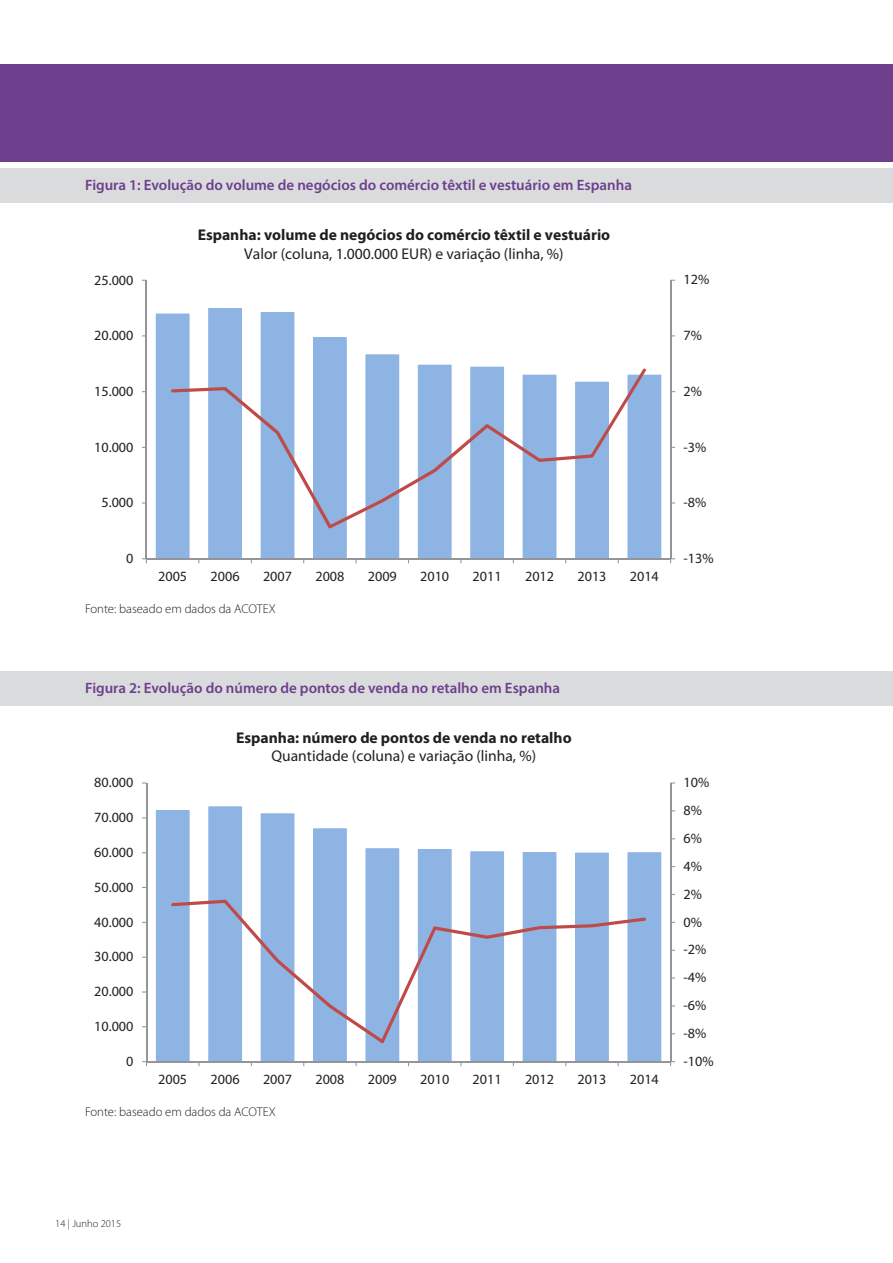
<style>
.page{position:relative;width:893px;height:1263px;background:#fff}
.page>*{position:absolute;margin:0;border:0;box-sizing:border-box;transform-origin:0 0}
.t1{font:700 15.6px "Myriad Pro";color:#231f20}
.t2{font:15.6px "Myriad Pro";color:#231f20}
.t3{font:600 15px "Myriad Pro";color:#6d3f8d}
.t4{font:14.1px "Myriad Pro";color:#231f20}
.t5{font:300 12.75px "Myriad Pro";color:#231f20}
.t6{font:300 10.5px "Myriad Pro";color:#231f20}
</style>
<div class="page">
<div style="left:0;top:168px;width:893px;height:34px;background:#dadbdc"></div>
<div style="left:0;top:672px;width:893px;height:34px;background:#dadbdc"></div>
<div style="left:0;top:64px;width:893px;height:98px;background:#6d3f8d"></div>
<div style="left:156px;top:313px;width:34px;height:245px;background:#8eb4e3"></div>
<div style="left:208px;top:308px;width:34px;height:250px;background:#8eb4e3"></div>
<div style="left:261px;top:312px;width:33px;height:246px;background:#8eb4e3"></div>
<div style="left:313px;top:337px;width:34px;height:221px;background:#8eb4e3"></div>
<svg style="left:365px;top:354px;width:34px;height:204px"></svg>
<svg style="left:418px;top:365px;width:34px;height:193px"></svg>
<svg style="left:470px;top:367px;width:34px;height:191px"></svg>
<svg style="left:523px;top:529px;width:33px;height:29px"></svg>
<svg style="left:575px;top:529px;width:34px;height:29px"></svg>
<div style="left:627px;top:375px;width:34px;height:183px;background:#8eb4e3"></div>
<hr style="left:670px;top:280px;width:1px;height:279px;background:#939598">
<hr style="left:146px;top:280px;width:1px;height:279px;background:#939598">
<hr style="left:146px;top:558px;width:525px;height:1px;background:#939598">
<svg style="left:142px;top:558px;width:5px;height:5px"></svg>
<svg style="left:670px;top:558px;width:5px;height:5px"></svg>
<svg style="left:171px;top:368px;width:475px;height:161px;fill:#8eb4e3"></svg>
<div style="left:156px;top:810px;width:34px;height:251px;background:#8eb4e3"></div>
<div style="left:208px;top:806px;width:34px;height:255px;background:#8eb4e3"></div>
<div style="left:261px;top:813px;width:33px;height:248px;background:#8eb4e3"></div>
<div style="left:313px;top:828px;width:34px;height:233px;background:#8eb4e3"></div>
<div style="left:365px;top:848px;width:34px;height:213px;background:#8eb4e3"></div>
<div style="left:418px;top:849px;width:34px;height:212px;background:#8eb4e3"></div>
<div style="left:470px;top:851px;width:34px;height:210px;background:#8eb4e3"></div>
<div style="left:523px;top:852px;width:33px;height:209px;background:#8eb4e3"></div>
<div style="left:575px;top:853px;width:34px;height:208px;background:#8eb4e3"></div>
<div style="left:627px;top:852px;width:34px;height:209px;background:#8eb4e3"></div>
<hr style="left:670px;top:783px;width:1px;height:279px;background:#939598">
<hr style="left:146px;top:783px;width:1px;height:279px;background:#939598">
<hr style="left:147px;top:1061px;width:524px;height:1px;background:#939598">
<svg style="left:142px;top:1061px;width:5px;height:5px"></svg>
<svg style="left:670px;top:1061px;width:5px;height:5px"></svg>
<svg style="left:171px;top:900px;width:475px;height:143px;fill:#8eb4e3"></svg>
<p class="t3" style="left:85px;top:175px;width:548px">Figura 1: Evolução do volume de negócios do comércio têxtil e vestuário em Espanha</p>
<p class="t4" style="left:94px;top:271px;width:41px">25.000</p>
<p class="t4" style="left:94px;top:327px;width:41px">20.000</p>
<p class="t4" style="left:94px;top:382px;width:41px">15.000</p>
<p class="t4" style="left:94px;top:438px;width:41px">10.000</p>
<p class="t4" style="left:102px;top:494px;width:33px">5.000</p>
<p class="t4" style="left:126px;top:549px;width:9px">0</p>
<p class="t1" style="left:198px;top:224px;width:414px">Espanha: volume de negócios do comércio têxtil e vestuário</p>
<p class="t2" style="left:244px;top:244px;width:321px">Valor (coluna, 1.000.000 EUR) e variação (linha, %)</p>
<p class="t4" style="left:158px;top:568px;width:31px">2005</p>
<p class="t4" style="left:211px;top:568px;width:31px">2006</p>
<p class="t4" style="left:263px;top:568px;width:31px">2007</p>
<p class="t4" style="left:315px;top:568px;width:31px">2008</p>
<p class="t4" style="left:368px;top:568px;width:31px">2009</p>
<p class="t4" style="left:420px;top:568px;width:31px">2010</p>
<p class="t4" style="left:473px;top:568px;width:31px">2011</p>
<p class="t4" style="left:525px;top:568px;width:31px">2012</p>
<p class="t4" style="left:577px;top:568px;width:31px">2013</p>
<p class="t4" style="left:630px;top:568px;width:31px">2014</p>
<p class="t5" style="left:85px;top:602px;width:192px">Fonte: baseado em dados da ACOTEX</p>
<p class="t4" style="left:684px;top:271px;width:27px">12%</p>
<p class="t4" style="left:684px;top:327px;width:20px">7%</p>
<p class="t4" style="left:684px;top:382px;width:20px">2%</p>
<p class="t4" style="left:684px;top:438px;width:24px">-3%</p>
<p class="t4" style="left:684px;top:494px;width:24px">-8%</p>
<p class="t4" style="left:684px;top:549px;width:32px">-13%</p>
<p class="t3" style="left:85px;top:678px;width:477px">Figura 2: Evolução do número de pontos de venda no retalho em Espanha</p>
<p class="t4" style="left:94px;top:774px;width:41px">80.000</p>
<p class="t4" style="left:94px;top:809px;width:41px">70.000</p>
<p class="t4" style="left:94px;top:843px;width:41px">60.000</p>
<p class="t4" style="left:94px;top:878px;width:41px">50.000</p>
<p class="t4" style="left:94px;top:913px;width:41px">40.000</p>
<p class="t4" style="left:94px;top:948px;width:41px">30.000</p>
<p class="t4" style="left:94px;top:983px;width:41px">20.000</p>
<p class="t4" style="left:94px;top:1018px;width:41px">10.000</p>
<p class="t4" style="left:126px;top:1052px;width:9px">0</p>
<p class="t1" style="left:236px;top:727px;width:337px">Espanha: número de pontos de venda no retalho</p>
<p class="t2" style="left:271px;top:746px;width:266px">Quantidade (coluna) e variação (linha, %)</p>
<p class="t4" style="left:158px;top:1071px;width:31px">2005</p>
<p class="t4" style="left:211px;top:1071px;width:31px">2006</p>
<p class="t4" style="left:263px;top:1071px;width:31px">2007</p>
<p class="t4" style="left:315px;top:1071px;width:31px">2008</p>
<p class="t4" style="left:368px;top:1071px;width:31px">2009</p>
<p class="t4" style="left:420px;top:1071px;width:31px">2010</p>
<p class="t4" style="left:473px;top:1071px;width:31px">2011</p>
<p class="t4" style="left:525px;top:1071px;width:31px">2012</p>
<p class="t4" style="left:577px;top:1071px;width:31px">2013</p>
<p class="t4" style="left:630px;top:1071px;width:31px">2014</p>
<p class="t5" style="left:85px;top:1105px;width:192px">Fonte: baseado em dados da ACOTEX</p>
<p class="t4" style="left:684px;top:774px;width:27px">10%</p>
<p class="t4" style="left:684px;top:802px;width:20px">8%</p>
<p class="t4" style="left:684px;top:829px;width:20px">6%</p>
<p class="t4" style="left:684px;top:857px;width:20px">4%</p>
<p class="t4" style="left:684px;top:885px;width:20px">2%</p>
<p class="t4" style="left:684px;top:913px;width:20px">0%</p>
<p class="t4" style="left:684px;top:941px;width:24px">-2%</p>
<p class="t4" style="left:684px;top:969px;width:24px">-4%</p>
<p class="t4" style="left:684px;top:997px;width:24px">-6%</p>
<p class="t4" style="left:684px;top:1025px;width:24px">-8%</p>
<p class="t4" style="left:684px;top:1052px;width:32px">-10%</p>
<p class="t6" style="left:55px;top:1218px;width:67px">14 | Junho 2015</p>
</div>
